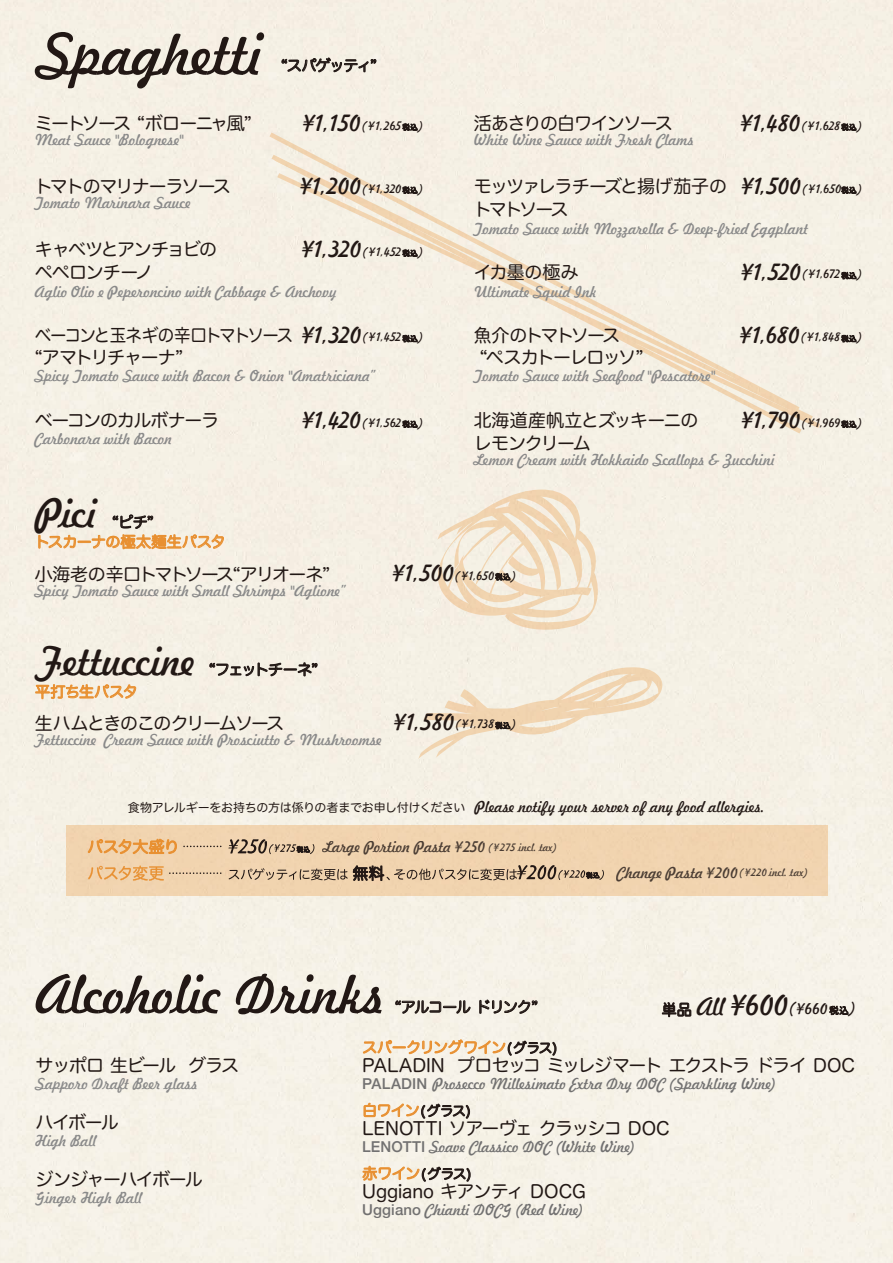
<style>
.page{position:relative;width:893px;height:1263px;background:#f5f1e5}
.page>*{position:absolute;margin:0;border:0;box-sizing:border-box;transform-origin:0 0}
.t1{font:57px "Jott 43 Normal";letter-spacing:-.005em;color:#221815}
.t2{font:52.5px "Jott 43 Normal";letter-spacing:-.01em;color:#221815}
.t3{font:39px "Jott 43 Normal";letter-spacing:-.005em;color:#221815}
.t4{font:18px/22.5px "Hira Maru Pro W4";letter-spacing:-.08em;color:#221815}
.t5{font:18px/22.5px "Hira Maru Pro W4";letter-spacing:-.1em;color:#221815}
.t6{font:18px/22.5px "Hira Maru Pro W4";letter-spacing:-.08em;color:#221815;scale:.92 1}
.t7{font:18px "Hira Maru Pro W4";letter-spacing:-.04em;color:#221815}
.t8{font:18px/22.5px "Hira Maru Pro W4";letter-spacing:-.06em;color:#221815}
.t9{font:18px "Hira Maru Pro W4";letter-spacing:-.005em;color:#221815}
.t10{font:15.15px "Jott 43 Normal";color:#221815}
.t11{font:15px "Jott 43 Normal";color:#898989}
.t12{font:15px "Jott 43 Normal";letter-spacing:-.005em;color:#221815}
.t13{font:15px "Jott 43 Normal";letter-spacing:-.005em;color:#727171}
.t14{font:15px "Hira Maru Pro W4";letter-spacing:-.03em;color:#e89031}
.t15{font:15px "Hira Maru Pro W4";letter-spacing:-.075em;color:#221815}
.t16{font:15px "Hira Maru Pro W4";letter-spacing:-.095em;color:#221815}
.t17{font:13.5px "Hira Maru Pro W4";letter-spacing:-.05em;color:#221815}
.t18{font:12px "Jott 43 Normal";letter-spacing:-.02em;color:#221815}
.s1{font-size:22.8px}
.s2{font-family:"Hira Maru Pro W4";font-size:7.2px}
.s3{font-family:"Hira Maru Pro W4";font-size:12px}
.s4{font-size:10.5px}
.s5{font-size:24px}
.s6{font-size:28.5px}
.s7{font-family:"Hira Maru Pro W4";font-size:9.15px}
.s8{font-size:13.5px;color:#221815}
.s9{font-family:"Helvetica Neue";font-weight:500}
.s10{font-size:15px;color:#e89031}
</style>
<div class="page">
<div style="left:269px;top:132px;width:535px;height:19px;background:#f5f0e4"></div>
<div style="left:807px;top:169px;width:13px;height:263px;background:#f5f0e5"></div>
<svg style="left:269px;top:151px;width:538px;height:282px;background:#f4eee0"></svg>
<svg style="left:282px;top:58px;width:94px;height:14px"></svg>
<svg style="left:437px;top:489px;width:161px;height:141px;background:#f2e3ce"></svg>
<svg style="left:113px;top:515px;width:40px;height:14px"></svg>
<svg style="left:39px;top:535px;width:185px;height:14px;background:#efc79a"></svg>
<svg style="left:418px;top:667px;width:244px;height:92px;background:#f2e8d5"></svg>
<svg style="left:210px;top:663px;width:107px;height:13px"></svg>
<svg style="left:35px;top:684px;width:101px;height:15px;background:#efcb9f"></svg>
<div style="left:67px;top:825px;width:761px;height:70px;background:#f1d4af"></div>
<svg style="left:88px;top:838px;width:89px;height:16px"></svg>
<svg style="left:184px;top:846px;width:38px;height:1px"></svg>
<svg style="left:228px;top:839px;width:86px;height:15px"></svg>
<svg style="left:88px;top:866px;width:76px;height:15px"></svg>
<svg style="left:170px;top:872px;width:52px;height:2px"></svg>
<svg style="left:229px;top:865px;width:375px;height:16px"></svg>
<svg style="left:395px;top:1000px;width:75px;height:13px"></svg>
<svg style="left:480px;top:1000px;width:57px;height:13px"></svg>
<svg style="left:363px;top:1040px;width:193px;height:15px;background:#e1ceb4"></svg>
<svg style="left:364px;top:1103px;width:106px;height:15px;background:#d3c2ac"></svg>
<svg style="left:363px;top:1166px;width:107px;height:15px;background:#d4c1a9"></svg>
<svg style="left:402px;top:123px;width:15px;height:8px"></svg>
<svg style="left:402px;top:186px;width:15px;height:8px"></svg>
<svg style="left:402px;top:249px;width:15px;height:8px"></svg>
<svg style="left:402px;top:335px;width:15px;height:7px"></svg>
<svg style="left:402px;top:420px;width:15px;height:8px"></svg>
<svg style="left:841px;top:123px;width:15px;height:8px"></svg>
<svg style="left:841px;top:186px;width:15px;height:8px"></svg>
<svg style="left:841px;top:272px;width:15px;height:7px"></svg>
<svg style="left:841px;top:335px;width:15px;height:7px"></svg>
<svg style="left:841px;top:420px;width:15px;height:8px"></svg>
<svg style="left:662px;top:1002px;width:29px;height:15px"></svg>
<svg style="left:829px;top:1006px;width:19px;height:9px"></svg>
<h1 class="t1" style="left:37px;top:3px;width:227px">Spaghetti</h1>
<p class="t5" style="left:35px;top:111px;width:218px">ミートソース “ボローニャ風”</p>
<p class="t11" style="left:35px;top:126px;width:151px">Meat Sauce "Bolognese"</p>
<p class="t4" style="left:35px;top:174px;width:197px">トマトのマリナーラソース</p>
<p class="t11" style="left:35px;top:189px;width:157px">Tomato Marinara Sauce</p>
<p class="t4" style="left:35px;top:237px;width:184px">キャベツとアンチョビのペペロンチーノ</p>
<p class="t15" style="left:281px;top:53px;width:97px">“スパゲッティ”</p>
<p class="t18" style="left:303px;top:115px;width:122px"><span class="s1">¥1,150</span>(¥1,265<span class="s2">税込</span> )</p>
<p class="t18" style="left:300px;top:178px;width:125px"><span class="s1">¥1,200</span>(¥1,320<span class="s2">税込</span> )</p>
<p class="t18" style="left:302px;top:241px;width:123px"><span class="s1">¥1,320</span>(¥1,452<span class="s2">税込</span> )</p>
<p class="t11" style="left:35px;top:278px;width:304px">Aglio Olio e Peperoncino with Cabbage &amp; Anchovy</p>
<p class="t6" style="left:35px;top:323px;width:282px">ベーコンと玉ネギの辛口トマトソース“アマトリチャーナ”</p>
<p class="t18" style="left:302px;top:326px;width:123px"><span class="s1">¥1,320</span>(¥1,452<span class="s2">税込</span> )</p>
<p class="t11" style="left:35px;top:362px;width:342px">Spicy Tomato Sauce with Bacon &amp; Onion "Amatriciana”</p>
<p class="t4" style="left:35px;top:408px;width:186px">ベーコンのカルボナーラ</p>
<p class="t11" style="left:35px;top:425px;width:139px">Carbonara with Bacon</p>
<p class="t18" style="left:302px;top:412px;width:123px"><span class="s1">¥1,420</span>(¥1,562<span class="s2">税込</span> )</p>
<p class="t4" style="left:474px;top:111px;width:201px">活あさりの白ワインソース</p>
<p class="t11" style="left:474px;top:126px;width:222px">White Wine Sauce with Fresh Clams</p>
<p class="t4" style="left:474px;top:174px;width:255px">モッツァレラチーズと揚げ茄子のトマトソース</p>
<p class="t18" style="left:741px;top:115px;width:123px"><span class="s1">¥1,480</span>(¥1,628<span class="s2">税込</span> )</p>
<p class="t18" style="left:742px;top:178px;width:122px"><span class="s1">¥1,500</span>(¥1,650<span class="s2">税込</span> )</p>
<p class="t11" style="left:474px;top:215px;width:336px">Tomato Sauce with Mozzarella &amp; Deep-fried Eggplant</p>
<p class="t4" style="left:474px;top:260px;width:106px">イカ墨の極み</p>
<p class="t11" style="left:474px;top:278px;width:124px">Ultimate Squid Ink</p>
<p class="t5" style="left:480px;top:323px;width:165px;text-indent:-6px">魚介のトマトソース<br>“ペスカトーレロッソ”</p>
<p class="t11" style="left:474px;top:362px;width:243px">Tomato Sauce with Seafood "Pescatore"</p>
<p class="t8" style="left:474px;top:408px;width:226px">北海道産帆立とズッキーニのレモンクリーム</p>
<p class="t18" style="left:741px;top:263px;width:123px"><span class="s1">¥1,520</span>(¥1,672<span class="s2">税込</span> )</p>
<p class="t18" style="left:740px;top:326px;width:124px"><span class="s1">¥1,680</span>(¥1,848<span class="s2">税込</span> )</p>
<p class="t18" style="left:742px;top:412px;width:122px"><span class="s1">¥1,790</span>(¥1,969<span class="s2">税込</span> )</p>
<p class="t11" style="left:474px;top:446px;width:303px">Lemon Cream with Hokkaido Scallops &amp; Zucchini</p>
<h3 class="t3" style="left:36px;top:479px;width:62px">Pici</h3>
<p class="t15" style="left:112px;top:509px;width:43px">“ピチ”</p>
<p class="t14" style="left:35px;top:529px;width:192px">トスカーナの極太麺生パスタ</p>
<p class="t11" style="left:35px;top:577px;width:312px">Spicy Tomato Sauce with Small Shrimps "Aglione”</p>
<p class="t4" style="left:35px;top:562px;width:297px">小海老の辛口トマトソース“アリオーネ”</p>
<p class="t18" style="left:393px;top:565px;width:125px"><span class="s1">¥1,500</span>(¥1,650<span class="s2">税込</span> )</p>
<h3 class="t3" style="left:37px;top:626px;width:160px">Fettuccine</h3>
<p class="t15" style="left:209px;top:656px;width:111px">“フェットチーネ”</p>
<p class="t14" style="left:35px;top:679px;width:104px">平打ち生パスタ</p>
<p class="t11" style="left:35px;top:726px;width:348px">Fettuccine Cream Sauce with Prosciutto &amp; Mushroomse</p>
<p class="t4" style="left:35px;top:710px;width:269px">生ハムときのこのクリームソース　</p>
<p class="t18" style="left:394px;top:713px;width:124px"><span class="s1">¥1,580</span>(¥1,738<span class="s2">税込</span> )</p>
<p class="t12" style="left:128px;top:793px;width:639px"><span class="s3">食物アレルギーをお持ちの方は係りの者までお申し付けください</span> Please notify your server of any food allergies.</p>
<p class="t12" style="left:323px;top:834px;width:236px">Large Portion Pasta ¥250 <span class="s4">( ¥275 incl. tax)</span></p>
<h2 class="t2" style="left:36px;top:947px;width:352px">Alcoholic Drinks</h2>
<p class="t16" style="left:395px;top:994px;width:145px">“アルコール ドリンク”</p>
<p class="t12" style="left:617px;top:859px;width:193px">Change Pasta ¥200<span class="s4">(¥220 incl. tax)</span></p>
<p class="t10" style="left:662px;top:995px;width:196px"><sub>単品</sub> <span class="s5">All</span> <span class="s6">¥600</span>(¥660 <span class="s7">税込</span> )</p>
<p class="t4" style="left:36px;top:1053px;width:205px">サッポロ 生ビール グラス</p>
<p class="t4" style="left:36px;top:1110px;width:85px">ハイボール</p>
<p class="t4" style="left:36px;top:1167px;width:169px">ジンジャーハイボール</p>
<p class="t11" style="left:36px;top:1070px;width:164px">Sapporo Draft Beer glass</p>
<p class="t11" style="left:36px;top:1127px;width:62px">High Ball</p>
<p class="t11" style="left:36px;top:1184px;width:108px">Ginger High Ball</p>
<p class="t14" style="left:362px;top:1034px;width:196px">スパークリングワイン<span class="s8">(グラス)</span></p>
<p class="t4" style="left:362px;top:1053px;width:494px">PALADIN プロセッコ ミッレジマート エクストラ ドライ DOC</p>
<p class="t13" style="left:362px;top:1070px;width:416px"><span class="s9">PALADIN</span> Prosecco Millesimato Extra Dry DOC (Sparkling Wine)</p>
<p class="t17" style="left:362px;top:1099px;width:110px"><span class="s10">白ワイン</span>(グラス)</p>
<p class="t7" style="left:362px;top:1113px;width:309px">LENOTTI ソアーヴェ クラッシコ DOC</p>
<p class="t13" style="left:362px;top:1133px;width:275px"><span class="s9">LENOTTI</span> Soave Classico DOC (White Wine)</p>
<p class="t17" style="left:362px;top:1162px;width:110px"><span class="s10">赤ワイン</span>(グラス)</p>
<p class="t9" style="left:362px;top:1176px;width:225px">Uggiano キアンティ DOCG</p>
<p class="t13" style="left:362px;top:1196px;width:223px"><span class="s9">Uggiano</span> Chianti DOCG (Red Wine)</p>
</div>
